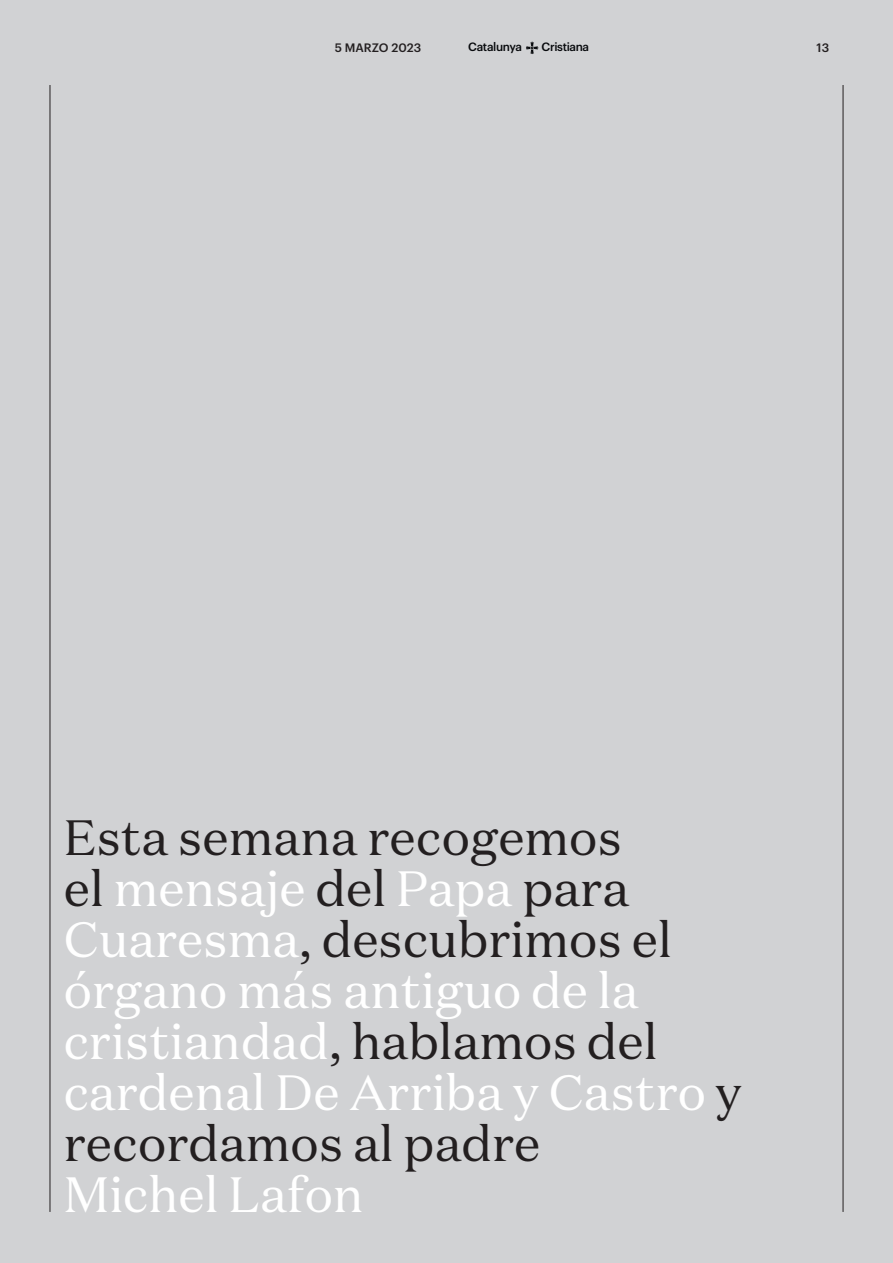
<style>
.page{position:relative;width:893px;height:1263px;background:#d1d2d4}
.page>*{position:absolute;margin:0;border:0;box-sizing:border-box;transform-origin:0 0}
.t1{font:49.5px/51px "Domaine Text";color:#fff}
.t2{font:500 12px "Graphik";color:#231f20}
.t3{font:500 11.85px "Graphik";letter-spacing:-.03em;color:#07090c}
.s1{color:#231f20}
</style>
<div class="page">
<svg style="left:526px;top:42px;width:12px;height:12px"></svg>
<hr style="left:843px;top:85px;width:1px;height:1127px;background:#231f20">
<hr style="left:50px;top:85px;width:1px;height:1127px;background:#231f20">
<p class="t2" style="left:335px;top:38px;width:88px">5 MARZO 2023</p>
<p class="t3" style="left:468px;top:38px;width:55px">Catalunya</p>
<p class="t3" style="left:542px;top:38px;width:49px">Cristiana</p>
<p class="t2" style="left:816px;top:38px;width:14px">13</p>
<p class="t1" style="left:64px;top:811px;width:679px"><span class="s1">Esta semana recogemos<br>el</span> mensaje <span class="s1">del</span> Papa <span class="s1">para<br></span>Cuaresma<span class="s1">, descubrimos el </span>órgano más antiguo de la cristiandad<span class="s1">, hablamos del </span>cardenal De Arriba y Castro <span class="s1">y recordamos al padre</span></p>
<p class="t1" style="left:64px;top:1168px;width:301px">Michel Lafon</p>
</div>
